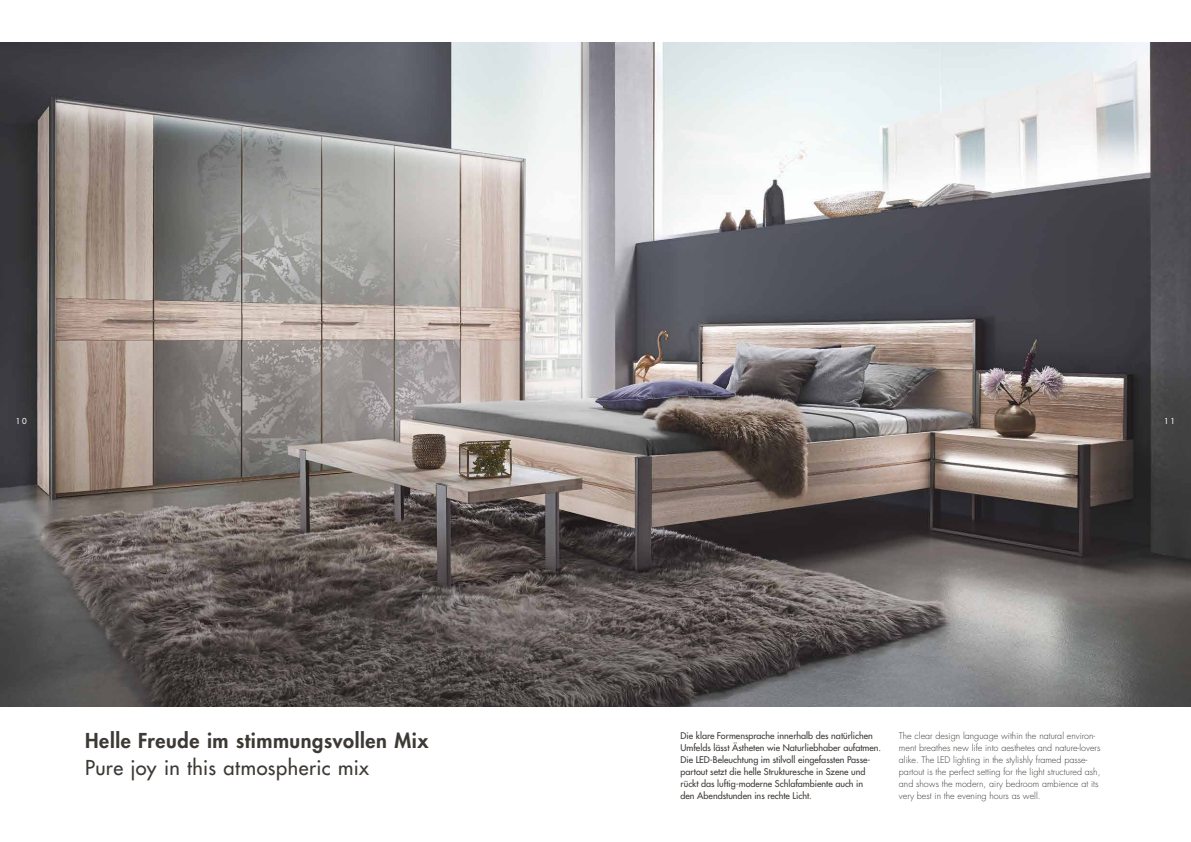
<style>
.page{position:relative;width:1191px;height:842px;background:#fff}
.page>*{position:absolute;margin:0;border:0;box-sizing:border-box;transform-origin:0 0}
.t1{font:800 20px "Futura LT Pro";letter-spacing:.035em;color:#3d3935}
.t2{font:500 20px "Futura LT Pro";letter-spacing:.02em;color:#3d3935}
.t3{font:300 9px/12px "Futura LT Pro";color:#3d3935}
.t4{font:500 9px/12px "Futura LT Pro";color:#3d3935}
.t5{font:500 8px "Futura LT Pro";color:#fff}
</style>
<div class="page">
<img style="left:0;top:43px;width:1191px;height:664px">
<p class="t5" style="left:16px;top:415px;width:12px">10</p>
<p class="t5" style="left:1164px;top:415px;width:12px">11</p>
<h1 class="t1" style="left:85px;top:726px;width:345px">Helle Freude im stimmungsvollen Mix</h1>
<h1 class="t2" style="left:85px;top:753px;width:285px">Pure joy in this atmospheric mix</h1>
<p class="t4" style="left:680px;top:729px;width:202px">Die klare Formensprache innerhalb des natürlichen Umfelds lässt Ästheten wie Naturliebhaber aufatmen.<br>Die LED-Beleuchtung im stilvoll eingefassten Passe&shy;partout setzt die helle Strukturesche in Szene und rückt das luftig-moderne Schlafambiente auch in<br>den Abendstunden ins rechte Licht.</p>
<p class="t3" style="left:899px;top:730px;width:203px">The clear design language within the natural environ&shy;ment breathes new life into aesthetes and nature-lovers alike. The LED lighting in the stylishly framed passe&shy;partout is the perfect setting for the light structured ash, and shows the modern, airy bedroom ambience at its very best in the evening hours as well.</p>
</div>
